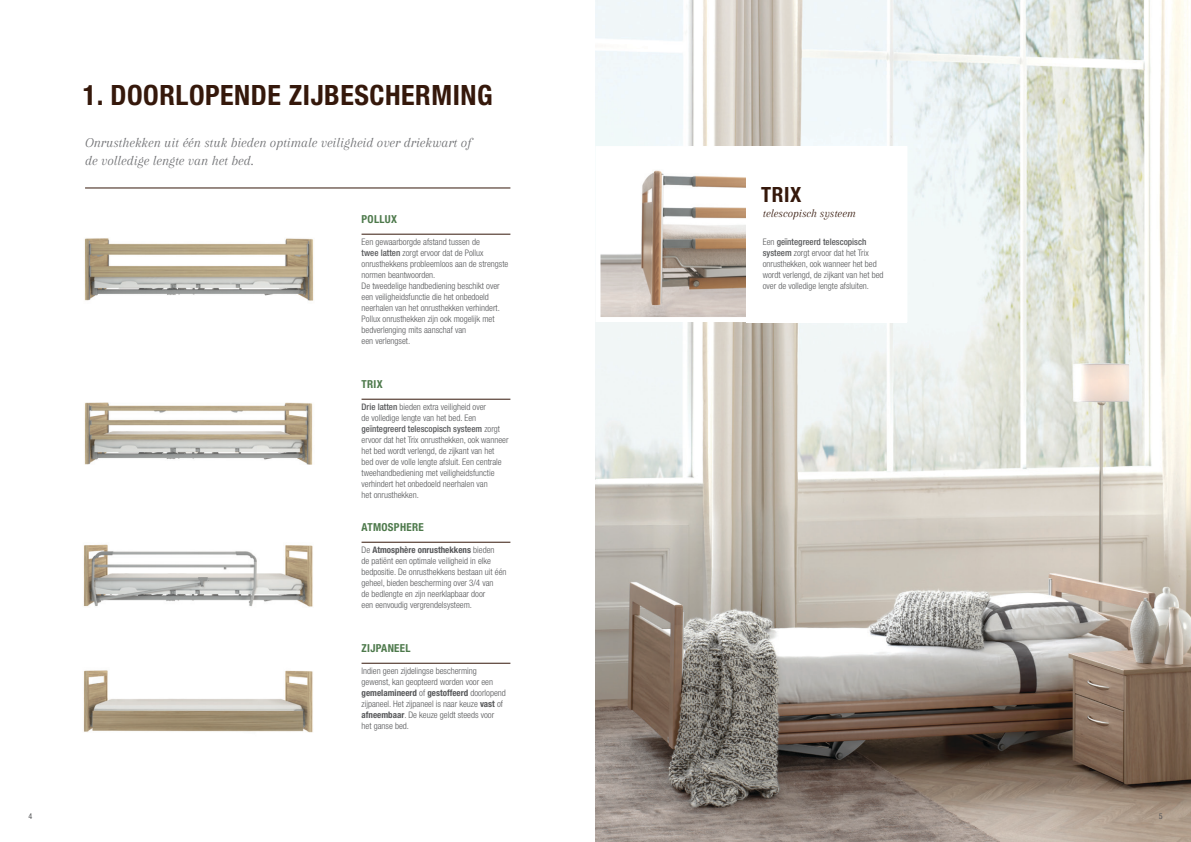
<style>
.page{position:relative;width:1191px;height:842px;background:#fff}
.page>*{position:absolute;margin:0;border:0;box-sizing:border-box;transform-origin:0 0}
.t1{font:700 condensed 28px "Helvetica Neue LT Std";letter-spacing:.02em;color:#35180b}
.t2{font:700 condensed 21px "Helvetica Neue LT Std";color:#35180b}
.t3{font:italic 14px/18px "Arapey";color:#6c6d70}
.t4{font:italic 11.8px "Arapey";color:#35180b}
.t5{font:700 condensed 11px "Helvetica Neue LT Std";letter-spacing:.03em;color:#4d794b}
.lopende_tekst{font:300 condensed 9px/11px "Helvetica Neue LT Std";color:#57585a}
.t6{font:condensed 8px "Helvetica Neue LT Std";color:#57585a}
.s1{font-weight:500}
.s2{font-weight:700}
</style>
<div class="page">
<img style="left:84px;top:402px;width:229px;height:63px">
<img style="left:84px;top:238px;width:230px;height:63px">
<img style="left:83px;top:544px;width:230px;height:63px">
<img style="left:83px;top:670px;width:230px;height:63px">
<img style="left:595px;top:0;width:596px;height:842px">
<img style="left:601px;top:152px;width:145px;height:164px">
<div style="left:746px;top:146px;width:161px;height:176px;background:#fff"></div>
<hr style="left:85px;top:188px;width:425px;height:1px;background:#35180b">
<hr style="left:361px;top:234px;width:149px;height:1px;background:#35180b">
<hr style="left:361px;top:399px;width:149px;height:1px;background:#35180b">
<hr style="left:361px;top:542px;width:149px;height:1px;background:#35180b">
<hr style="left:361px;top:663px;width:149px;height:1px;background:#35180b">
<p class="t1" style="left:83px;top:78px;width:411px">1. DOORLOPENDE ZIJBESCHERMING</p>
<p class="t3" style="left:85px;top:134px;width:388px">Onrusthekken uit één stuk bieden optimale veiligheid over driekwart of de volledige lengte van het bed.</p>
<p class="t5" style="left:361px;top:212px;width:37px">POLLUX</p>
<p class="lopende_tekst" style="left:361px;top:236px;width:148px">Een gewaarborgde afstand tussen de<br><span class="s1">twee latten</span> zorgt ervoor dat de Pollux onrusthekkens probleemloos aan de strengste normen beantwoorden.<br>De tweedelige handbediening beschikt over een veiligheidsfunctie die het onbedoeld neerhalen van het onrusthekken verhindert.<br>Pollux onrusthekken zijn ook mogelijk met bedverlenging mits aanschaf van<br>een verlengset.</p>
<p class="t5" style="left:361px;top:377px;width:23px">TRIX</p>
<p class="lopende_tekst" style="left:361px;top:401px;width:148px"><span class="s1">Drie latten</span> bieden extra veiligheid over<br>de volledige lengte van het bed. Een <span class="s1">geïntegreerd telescopisch systeem</span> zorgt ervoor dat het Trix onrusthekken, ook wanneer het bed wordt verlengd, de zijkant van het bed over de volle lengte afsluit. Een centrale tweehandbediening met veiligheidsfunctie verhindert het onbedoeld neerhalen van<br>het onrusthekken.</p>
<p class="t5" style="left:361px;top:520px;width:64px">ATMOSPHERE</p>
<p class="lopende_tekst" style="left:361px;top:544px;width:146px">De <span class="s2">Atmosphère onrusthekkens</span> bieden<br>de patiënt een optimale veiligheid in elke bedpositie. De onrusthekkens bestaan uit één geheel, bieden bescherming over 3/4 van<br>de bedlengte en zijn neerklapbaar door<br>een eenvoudig vergrendelsysteem.</p>
<p class="t5" style="left:361px;top:641px;width:51px">ZIJPANEEL</p>
<p class="lopende_tekst" style="left:361px;top:665px;width:146px">Indien geen zijdelingse bescherming gewenst, kan geopteerd worden voor een <span class="s2">gemelamineerd</span> of <span class="s2">gestoffeerd</span> doorlopend zijpaneel. Het zijpaneel is naar keuze <span class="s2">vast</span> of <span class="s2">afneembaar</span>. De keuze geldt steeds voor het ganse bed.</p>
<p class="t2" style="left:761px;top:182px;width:42px">TRIX</p>
<p class="t4" style="left:763px;top:207px;width:94px">telescopisch systeem</p>
<p class="lopende_tekst" style="left:763px;top:236px;width:122px">Een <span class="s1">geïntegreerd telescopisch systeem</span> zorgt ervoor dat het Trix onrusthekken, ook wanneer het bed wordt verlengd, de zijkant van het bed over de volledige lengte afsluiten.</p>
<p class="t6" style="left:28px;top:811px;width:5px">4</p>
<p class="t6" style="left:1158px;top:812px;width:5px">5</p>
</div>
